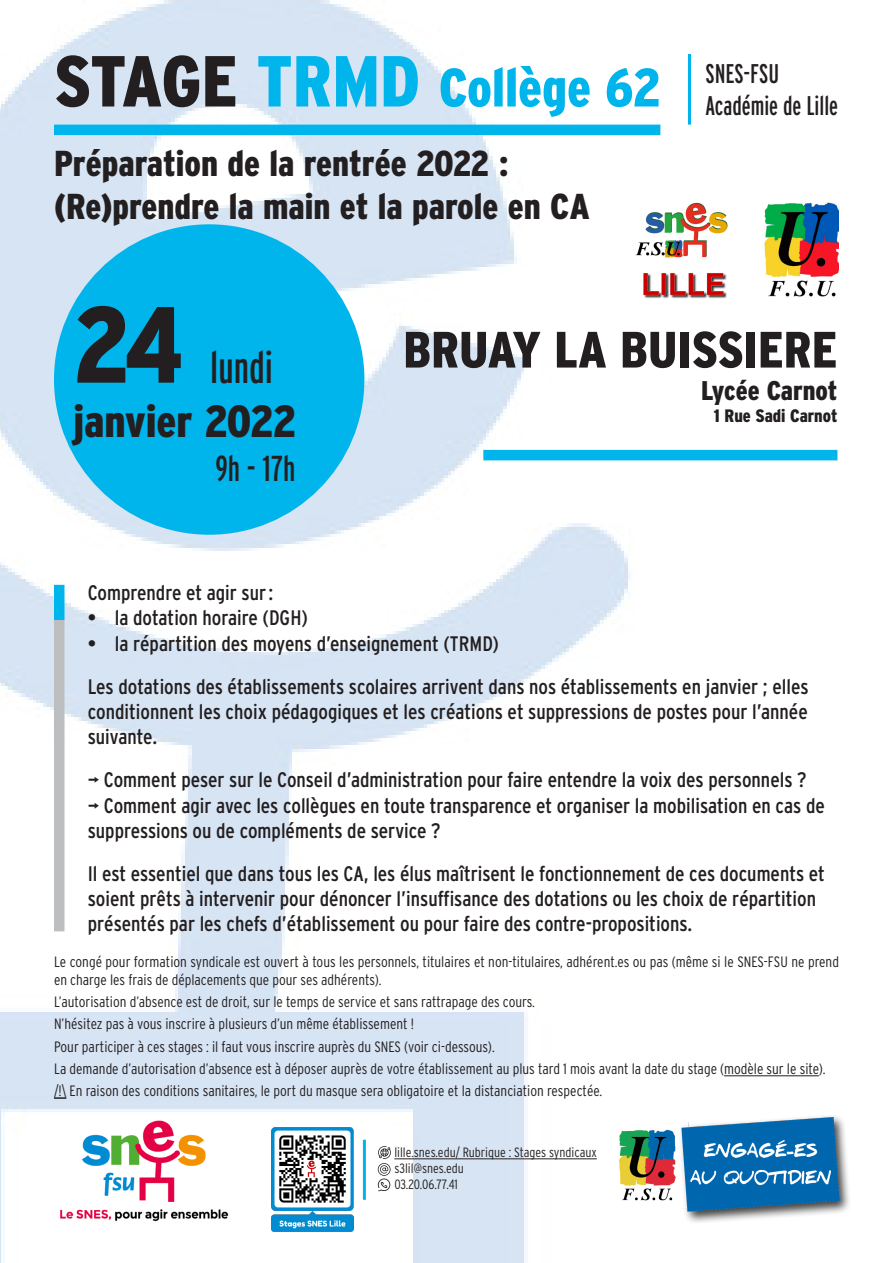
<style>
.page{position:relative;width:893px;height:1263px;background:#fff}
.page>*{position:absolute;margin:0;border:0;box-sizing:border-box;transform-origin:0 0}
.t1{font:900 condensed 108px "Interstate";color:#231f20}
.t2{font:900 condensed 54px "Interstate";color:#00b4ec}
.t3{font:900 condensed 51px "Interstate";color:#231f20}
.t4{font:900 condensed 45px "Interstate";color:#231f20}
.t5{font:45px "Interstate Regular Comp";color:#231f20}
.t6{font:900 condensed 36px "Interstate";color:#231f20}
.t7{font:36px "Interstate Regular Comp";color:#231f20}
.t8{font:27px "Interstate Regular Comp";color:#231f20}
.t9{font:900 condensed 27px "Interstate";color:#231f20}
.t10{font:condensed 21px/25.2px "Interstate";color:#231f20}
.t11{font:900 condensed 18px "Interstate";color:#231f20}
.t12{font:300 condensed 15px/18px "Interstate";color:#231f20}
.t13{font:300 condensed 13.5px "Interstate";color:#231f20}
.s1{font-size:72px;color:#231f20}
.s2{font-size:72px}
</style>
<div class="page">
<img style="left:0;top:0;width:794px;height:1263px">
<img style="left:605px;top:1115px;width:244px;height:109px">
<div style="left:54px;top:224px;width:310px;height:311px;background:#00b4ec;border-radius:50%"></div>
<div style="left:54px;top:125px;width:606px;height:10px;background:#00b4ec"></div>
<div style="left:483px;top:450px;width:354px;height:10px;background:#00b4ec"></div>
<hr style="left:688px;top:54px;width:3px;height:71px;background:#00b4ec">
<div style="left:54px;top:585px;width:10px;height:35px;background:#00b4ec"></div>
<div style="left:54px;top:620px;width:10px;height:311px;background:#bcbec0"></div>
<img style="left:31px;top:1115px;width:224px;height:113px">
<hr style="left:724px;top:1075px;width:95px;height:1px;background:#231f20">
<svg style="left:54px;top:1097px;width:12px;height:2px"></svg>
<img style="left:629px;top:203px;width:112px;height:106px">
<img style="left:765px;top:203px;width:74px;height:95px">
<hr style="left:363px;top:1140px;width:3px;height:60px;background:#00b4ec">
<svg style="left:378px;top:1146px;width:13px;height:45px"></svg>
<hr style="left:394px;top:1158px;width:203px;height:1px;background:#231f20">
<img style="left:271px;top:1128px;width:83px;height:103px">
<p class="t2" style="left:54px;top:58px;width:609px"><span class="s1">STAGE</span> <span class="s2">TRMD</span> Collège 62</p>
<p class="t8" style="left:705px;top:58px;width:75px">SNES-FSU</p>
<p class="t8" style="left:705px;top:91px;width:134px">Académie de Lille</p>
<p class="t6" style="left:54px;top:143px;width:456px">Préparation de la rentrée 2022 :</p>
<p class="t6" style="left:54px;top:186px;width:537px">(Re)prendre la main et la parole en CA</p>
<p class="t1" style="left:73px;top:285px;width:112px">24</p>
<p class="t5" style="left:210px;top:342px;width:64px">lundi</p>
<p class="t4" style="left:73px;top:396px;width:225px">janvier 2022</p>
<p class="t7" style="left:215px;top:449px;width:82px">9h - 17h</p>
<p class="t3" style="left:403px;top:321px;width:436px">BRUAY LA BUISSIERE</p>
<p class="t9" style="left:701px;top:375px;width:138px">Lycée Carnot</p>
<p class="t11" style="left:714px;top:405px;width:125px">1 Rue Sadi Carnot</p>
<p class="t10" style="left:88px;top:580px;width:187px">Comprendre et agir sur :</p>
<p class="t10" style="left:88px;top:605px;width:222px">• la dotation horaire (DGH)</p>
<p class="t10" style="left:88px;top:630px;width:413px">• la répartition des moyens d’enseignement (TRMD)</p>
<p class="t10" style="left:88px;top:674px;width:722px;text-align:justify">Les dotations des établissements scolaires arrivent dans nos établissements en janvier ; elles conditionnent les choix pédagogiques et les créations et suppressions de postes pour l’année suivante.</p>
<p class="t10" style="left:88px;top:767px;width:720px">¬ Comment peser sur le Conseil d’administration pour faire entendre la voix des personnels ?</p>
<p class="t10" style="left:88px;top:792px;width:739px">¬ Comment agir avec les collègues en toute transparence et organiser la mobilisation en cas de suppressions ou de compléments de service ?</p>
<p class="t10" style="left:88px;top:861px;width:739px">Il est essentiel que dans tous les CA, les élus maîtrisent le fonctionnement de ces documents et soient prêts à intervenir pour dénoncer l’insuffisance des dotations ou les choix de répartition présentés par les chefs d’établissement ou pour faire des contre-propositions.</p>
<p class="t12" style="left:54px;top:952px;width:786px">Le congé pour formation syndicale est ouvert à tous les personnels, titulaires et non-titulaires, adhérent.es ou pas (même si le SNES-FSU ne prend en charge les frais de déplacements que pour ses adhérents).</p>
<p class="t12" style="left:54px;top:993px;width:483px">L’autorisation d’absence est de droit, sur le temps de service et sans rattrapage des cours.</p>
<p class="t12" style="left:54px;top:1015px;width:361px">N’hésitez pas à vous inscrire à plusieurs d’un même établissement !</p>
<p class="t12" style="left:54px;top:1037px;width:442px">Pour participer à ces stages : il faut vous inscrire auprès du SNES (voir ci-dessous).</p>
<p class="t12" style="left:54px;top:1059px;width:773px">La demande d’autorisation d’absence est à déposer auprès de votre établissement au plus tard 1 mois avant la date du stage (modèle sur le site).</p>
<p class="t12" style="left:54px;top:1081px;width:550px">/!\ En raison des conditions sanitaires, le port du masque sera obligatoire et la distanciation respectée.</p>
<p class="t13" style="left:394px;top:1145px;width:204px">lille.snes.edu/ Rubrique : Stages syndicaux</p>
<p class="t13" style="left:394px;top:1161px;width:71px">s3lil@snes.edu</p>
<p class="t13" style="left:394px;top:1177px;width:65px">03.20.06.77.41</p>
</div>
